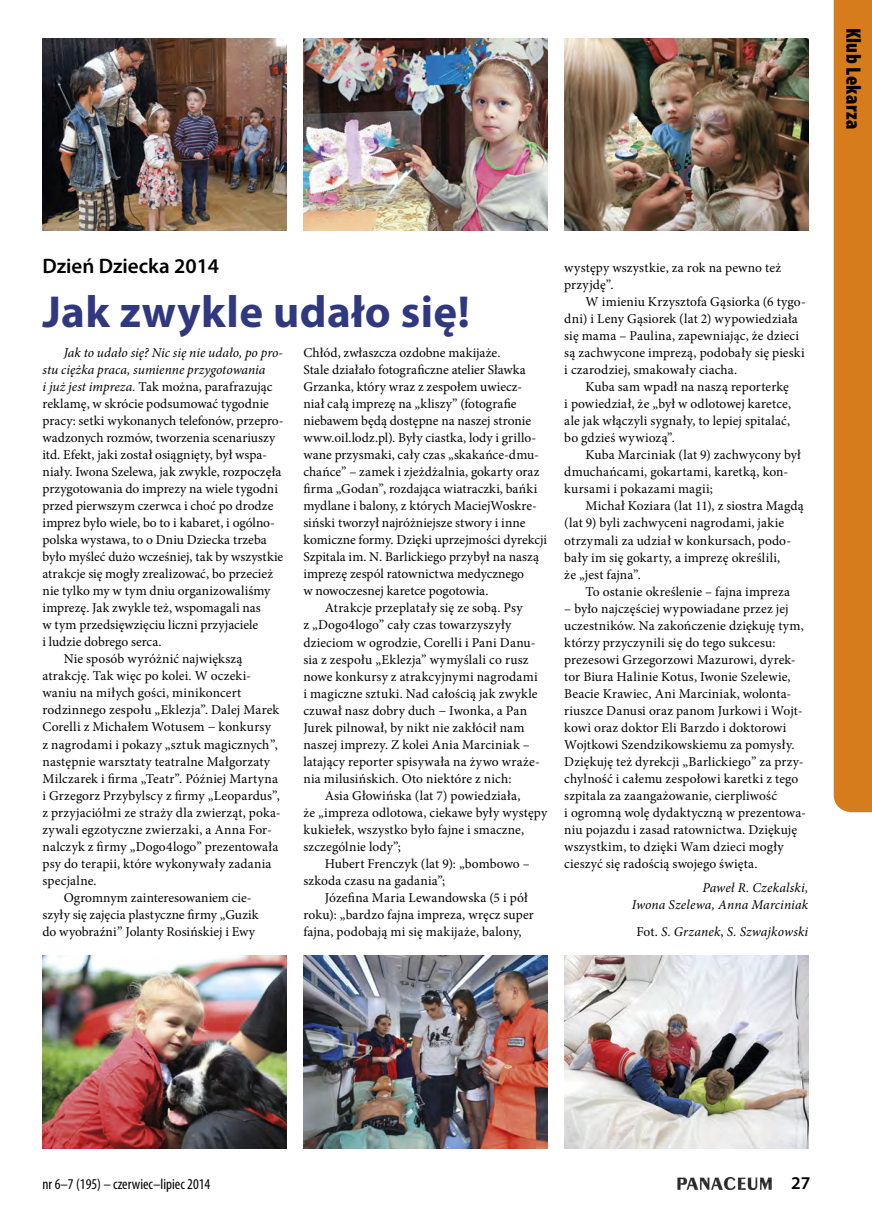
<style>
.page{position:relative;width:872px;height:1212px;background:#fff}
.page>*{position:absolute;margin:0;border:0;box-sizing:border-box;transform-origin:0 0}
.P_Tytuł_średni_30{font:700 45px "Myriad Pro";letter-spacing:.01em;color:#303880}
.P_Nadtytuł{font:600 21px "Myriad Pro";color:#000}
.t1{font:900 condensed 21px "Myriad Pro";letter-spacing:.015em;color:#000}
.t2{font:600 18px "Myriad Pro";color:#000}
.t3{font:condensed 15px "Myriad Pro";color:#000}
.P_Tekst{font:13.5px/17px "Minion Pro";letter-spacing:.005em;color:#000}
.P_Podpis_autora{font:italic 13.5px/16.2px "Minion Pro";letter-spacing:.01em;color:#000;text-align:right}
.P_Tekst-2{font:italic 13.5px "Minion Pro";letter-spacing:.01em;color:#000}
.s1{font-style:italic}
.s2{font-style:normal}
</style>
<div class="page">
<img style="left:677px;top:1177px;width:95px;height:12px">
<div style="left:833px;top:0;width:39px;height:812px;background:#d67c1c"></div>
<img style="left:303px;top:956px;width:244px;height:192px">
<img style="left:43px;top:956px;width:243px;height:192px">
<img style="left:564px;top:956px;width:244px;height:192px">
<img style="left:564px;top:38px;width:244px;height:193px">
<img style="left:303px;top:38px;width:244px;height:193px">
<img style="left:43px;top:38px;width:243px;height:193px">
<h2 class="t1" style="left:867px;top:28px;width:103px;rotate:90deg">Klub Lekarza</h2>
<p class="P_Nadtytuł" style="left:43px;top:253px;width:178px">Dzień Dziecka 2014</p>
<p class="P_Tytuł_średni_30" style="left:43px;top:283px;width:429px">Jak zwykle udało się!</p>
<p class="P_Tekst" style="left:43px;top:344px;width:243px;text-indent:21px"><span class="s1">Jak to udało się? Nic się nie udało, po pro&shy;stu ciężka praca, sumienne przygotowania<br>i już jest impreza.</span> Tak można, parafrazując reklamę, w skrócie podsumować tygodnie pracy: setki wykonanych telefonów, przepro&shy;wadzonych rozmów, tworzenia scenariuszy itd. Efekt, jaki został osiągnięty, był wspa&shy;niały. Iwona Szelewa, jak zwykle, rozpoczęła przygotowania do imprezy na wiele tygodni przed pierwszym czerwca i choć po drodze imprez było wiele, bo to i kabaret, i ogólno&shy;polska wystawa, to o Dniu Dziecka trzeba było myśleć dużo wcześniej, tak by wszystkie atrakcje się mogły zrealizować, bo przecież nie tylko my w tym dniu organizowaliśmy imprezę. Jak zwykle też, wspomagali nas<br>w tym przedsięwzięciu liczni przyjaciele<br>i ludzie dobrego serca.</p>
<p class="P_Tekst" style="left:43px;top:651px;width:240px;text-indent:21px">Nie sposób wyróżnić największą atrakcję. Tak więc po kolei. W oczeki&shy;waniu na miłych gości, minikoncert rodzinnego zespołu „Eklezja”. Dalej Marek Corelli z Michałem Wotusem − konkursy<br>z nagrodami i pokazy „sztuk magicznych”, następnie warsztaty teatralne Małgorzaty Milczarek i firma „Teatr”. Później Martyna i Grzegorz Przybylscy z firmy „Leopardus”, z przyjaciółmi ze straży dla zwierząt, poka&shy;zywali egzotyczne zwierzaki, a Anna For&shy;nalczyk z firmy „Dogo4logo” prezentowała psy do terapii, które wykonywały zadania specjalne.</p>
<p class="P_Tekst" style="left:43px;top:889px;width:218px;text-indent:21px">Ogromnym zainteresowaniem cie&shy;szyły się zajęcia plastyczne firmy „Guzik do wyobraźni” Jolanty Rosińskiej i Ewy</p>
<p class="P_Tekst" style="left:303px;top:345px;width:245px">Chłód, zwłaszcza ozdobne makijaże.<br>Stale działało fotograficzne atelier Sławka Grzanka, który wraz z zespołem uwiecz-<br>niał całą imprezę na „kliszy” (fotografie niebawem będą dostępne na naszej stronie www.oil.lodz.pl). Były ciastka, lody i grillo&shy;wane przysmaki, cały czas „skakańce-dmu&shy;chańce” – zamek i zjeżdżalnia, gokarty oraz firma „Godan”, rozdająca wiatraczki, bańki mydlane i balony, z których MaciejWoskre&shy;siński tworzył najróżniejsze stwory i inne komiczne formy. Dzięki uprzejmości dyrekcji Szpitala im. N. Barlickiego przybył na naszą imprezę zespól ratownictwa medycznego<br>w nowoczesnej karetce pogotowia.</p>
<p class="P_Tekst" style="left:303px;top:600px;width:238px;text-indent:21px">Atrakcje przeplatały się ze sobą. Psy<br>z „Dogo4logo” cały czas towarzyszyły dzieciom w ogrodzie, Corelli i Pani Danu&shy;sia z zespołu „Eklezja” wymyślali co rusz nowe konkursy z atrakcyjnymi nagrodami i magiczne sztuki. Nad całością jak zwykle czuwał nasz dobry duch − Iwonka, a Pan Jurek pilnował, by nikt nie zakłócił nam naszej imprezy. Z kolei Ania Marciniak – latający reporter spisywała na żywo wraże&shy;nia milusińskich. Oto niektóre z nich:</p>
<p class="P_Tekst" style="left:303px;top:787px;width:245px;text-indent:21px">Asia Głowińska (lat 7) powiedziała,<br>że „impreza odlotowa, ciekawe były występy kukiełek, wszystko było fajne i smaczne, szczególnie lody”;</p>
<p class="P_Tekst" style="left:303px;top:855px;width:228px;text-indent:21px">Hubert Frenczyk (lat 9): „bombowo – szkoda czasu na gadania”;</p>
<p class="P_Tekst" style="left:303px;top:889px;width:232px;text-indent:21px">Józefina Maria Lewandowska (5 i pół roku): „bardzo fajna impreza, wręcz super fajna, podobają mi się makijaże, balony,</p>
<p class="P_Tekst" style="left:564px;top:260px;width:218px">występy wszystkie, za rok na pewno też przyjdę”.</p>
<p class="P_Tekst" style="left:564px;top:294px;width:243px;text-indent:21px">W imieniu Krzysztofa Gąsiorka (6 tygo&shy;dni) i Leny Gąsiorek (lat 2) wypowiedziała się mama – Paulina, zapewniając, że dzieci są zachwycone imprezą, podobały się pieski i czarodziej, smakowały ciacha.</p>
<p class="P_Tekst" style="left:564px;top:379px;width:228px;text-indent:21px">Kuba sam wpadł na naszą reporterkę i powiedział, że „był w odlotowej karetce, ale jak włączyli sygnały, to lepiej spitalać, bo gdzieś wywiozą”.</p>
<p class="P_Tekst" style="left:564px;top:447px;width:238px;text-indent:21px">Kuba Marciniak (lat 9) zachwycony był dmuchańcami, gokartami, karetką, kon&shy;kursami i pokazami magii;</p>
<p class="P_Tekst" style="left:564px;top:498px;width:241px;text-indent:21px">Michał Koziara (lat 11), z siostra Magdą (lat 9) byli zachwyceni nagrodami, jakie otrzymali za udział w konkursach, podo&shy;bały im się gokarty, a imprezę określili,<br>że „jest fajna”.</p>
<p class="P_Tekst" style="left:585px;top:583px;width:206px">To ostanie określenie – fajna impreza</p>
<p class="P_Tekst" style="left:564px;top:600px;width:243px">– było najczęściej wypowiadane przez jej uczestników. Na zakończenie dziękuję tym, którzy przyczynili się do tego sukcesu: prezesowi Grzegorzowi Mazurowi, dyrek&shy;tor Biura Halinie Kotus, Iwonie Szelewie, Beacie Krawiec, Ani Marciniak, wolonta&shy;riuszce Danusi oraz panom Jurkowi i Wojt&shy;kowi oraz doktor Eli Barzdo i doktorowi Wojtkowi Szendzikowskiemu za pomysły.<br>Dziękuję też dyrekcji „Barlickiego” za przy&shy;chylność i całemu zespołowi karetki z tego szpitala za zaangażowanie, cierpliwość<br>i ogromną wolę dydaktyczną w prezentowa&shy;niu pojazdu i zasad ratownictwa. Dziękuję wszystkim, to dzięki Wam dzieci mogły cieszyć się radością swojego święta.</p>
<p class="P_Podpis_autora" style="left:632px;top:880px;width:178px">Paweł R. Czekalski,<br>Iwona Szelewa, Anna Marciniak</p>
<p class="P_Tekst-2" style="left:636px;top:922px;width:173px"><span class="s2">Fot.</span> S. Grzanek<span class="s2">,</span> S. Szwajkowski</p>
<p class="t3" style="left:43px;top:1175px;width:169px">nr 6–7 (195) – czerwiec–lipiec 2014</p>
<h3 class="t2" style="left:791px;top:1172px;width:21px">27</h3>
</div>
